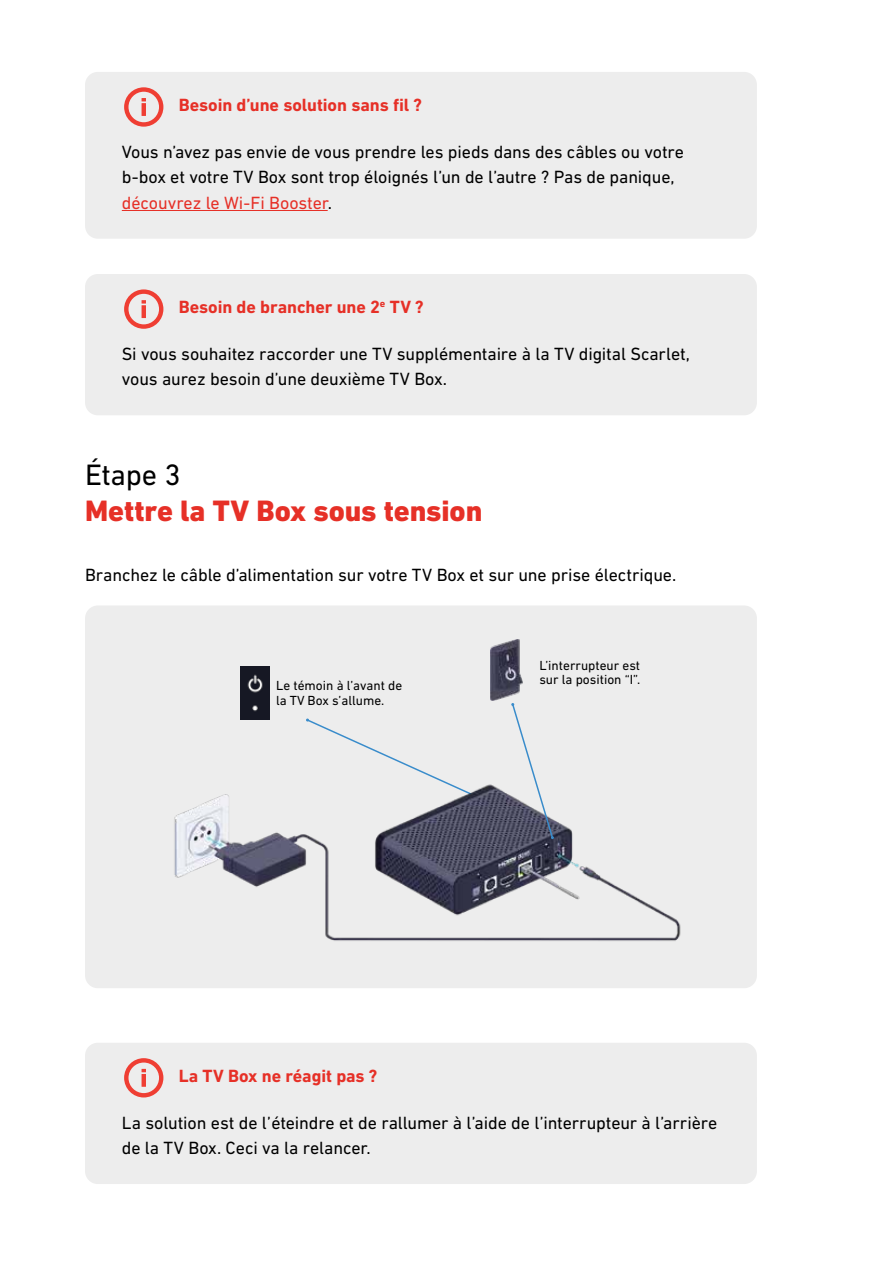
<style>
.page{position:relative;width:893px;height:1263px;background:#fff}
.page>*{position:absolute;margin:0;border:0;box-sizing:border-box;transform-origin:0 0}
.t1{font:800 30px "DIN Next LT Pro";letter-spacing:-.005em;color:#e63027}
.t2{font:30px "DIN Next LT Pro";letter-spacing:-.01em;color:#000}
.t3{font:18px/25.5px "DIN Next LT Pro";letter-spacing:-.005em;color:#000}
.t4{font:700 18px "DIN Next LT Pro";letter-spacing:-.005em;color:#e63027}
.t5{font:13.35px/14.9px "DIN Next LT Pro";color:#000}
.s1{color:#e63027}
</style>
<div class="page">
<div style="left:85px;top:72px;width:672px;height:69px;background:#ededed;border-radius:13px"></div>
<div style="left:85px;top:119px;width:672px;height:120px;background:#ededed;border-radius:13px"></div>
<hr style="left:122px;top:210px;width:206px;height:1px;background:#e63027">
<div style="left:85px;top:274px;width:672px;height:69px;background:#ededed;border-radius:13px"></div>
<div style="left:85px;top:321px;width:672px;height:94px;background:#ededed;border-radius:13px"></div>
<div style="left:85px;top:1043px;width:672px;height:69px;background:#ededed;border-radius:13px"></div>
<div style="left:85px;top:1089px;width:672px;height:95px;background:#ededed;border-radius:13px"></div>
<svg style="left:124px;top:87px;width:39px;height:40px"></svg>
<svg style="left:124px;top:289px;width:39px;height:40px"></svg>
<div style="left:85px;top:605px;width:672px;height:383px;background:#ededed;border-radius:13px"></div>
<img style="left:174px;top:639px;width:507px;height:302px">
<svg style="left:511px;top:703px;width:43px;height:136px"></svg>
<img style="left:241px;top:667px;width:29px;height:52px">
<svg style="left:124px;top:1058px;width:39px;height:39px"></svg>
<p class="t4" style="left:179px;top:94px;width:245px">Besoin d’une solution sans fil ?</p>
<p class="t3" style="left:122px;top:139px;width:564px">Vous n’avez pas envie de vous prendre les pieds dans des câbles ou votre b-box et votre TV Box sont trop éloignés l’un de l’autre ? Pas de panique, <span class="s1">découvrez le Wi-Fi Booster</span>.</p>
<p class="t4" style="left:179px;top:296px;width:247px">Besoin de brancher une 2<sup>e</sup> TV ?</p>
<p class="t3" style="left:122px;top:341px;width:570px">Si vous souhaitez raccorder une TV supplémentaire à la TV digital Scarlet, vous aurez besoin d’une deuxième TV Box.</p>
<h1 class="t2" style="left:85px;top:458px;width:97px">Étape 3</h1>
<h1 class="t1" style="left:85px;top:493px;width:399px">Mettre la TV Box sous tension</h1>
<p class="t3" style="left:85px;top:561px;width:593px">Branchez le câble d’alimentation sur votre TV Box et sur une prise électrique.</p>
<p class="t5" style="left:276px;top:678px;width:128px">Le témoin à l’avant de la TV Box s’allume.</p>
<p class="t5" style="left:539px;top:657px;width:102px">L’interrupteur est sur la position “I”.</p>
<p class="t4" style="left:179px;top:1065px;width:200px">La TV Box ne réagit pas ?</p>
<p class="t3" style="left:122px;top:1109px;width:597px">La solution est de l’éteindre et de rallumer à l’aide de l’interrupteur à l’arrière de la TV Box. Ceci va la relancer.</p>
</div>
